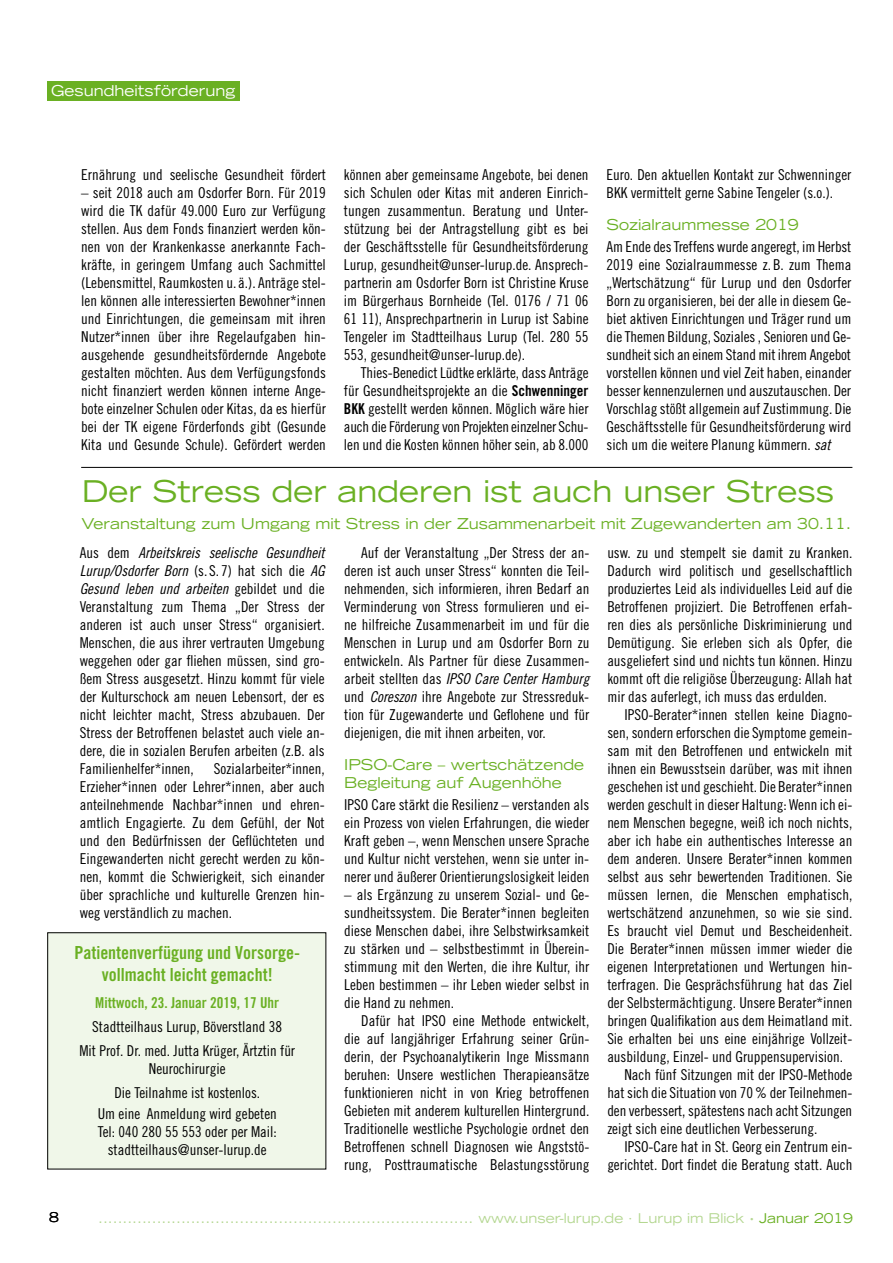
<style>
.page{position:relative;width:893px;height:1263px;background:#fff}
.page>*{position:absolute;margin:0;border:0;box-sizing:border-box;transform-origin:0 0}
.t1{font:expanded 30px "Trade Gothic LH";color:#6ab023}
.t2{font:18px/21.6px "Trade Gothic Bold Cond Twenty";color:#6ab023;text-align:center}
.t3{font:15px/18px "Trade Gothic Cond Eighteen";color:#000;text-align:justify}
.t4{font:15px/18px "Trade Gothic Cond Eighteen Obl";color:#000;text-align:justify}
.t5{font:expanded 15px/18px "Trade Gothic LH";color:#6ab023}
.t6{font:15px "Trade Gothic Bold Cond Twenty";color:#6ab023}
.t7{font:expanded 15px "Trade Gothic LH";color:#fff}
.t8{font:expanded 13.5px "Trade Gothic LH";color:#b4d791}
.t9{font:expanded 13.5px "Trade Gothic LH";color:#000}
.s1{font-family:"Trade Gothic Bold Cond Twenty"}
.s2{font-family:"Trade Gothic Cond Eighteen Obl"}
.s3{font-family:"Trade Gothic Cond Eighteen"}
.s4{font-weight:700}
.s5{color:#6ab023}
</style>
<div class="page">
<div style="left:47px;top:81px;width:193px;height:19px;background:#6ab023"></div>
<hr style="left:81px;top:467px;width:771px;height:1px;background:#000">
<div style="left:48px;top:933px;width:278px;height:236px;background:#f0f7e9"></div>
<div style="left:47px;top:932px;width:279px;height:237px;border:1px solid #000"></div>
<p class="t7" style="left:51px;top:81px;width:186px">Gesundheitsförderung</p>
<p class="t3" style="left:81px;top:165px;width:246px">Ernährung und seelische Gesundheit fördert</p>
<p class="t3" style="left:81px;top:183px;width:246px">– seit 2018 auch am Osdorfer Born. Für 2019 wird die TK dafür 49.000 Euro zur Verfügung stellen. Aus dem Fonds finanziert werden kön&shy;nen von der Krankenkasse anerkannte Fach&shy;kräfte, in geringem Umfang auch Sachmittel (Lebensmittel, Raumkosten u. ä.). Anträge stel&shy;len können alle interessierten Bewohner*innen und Einrichtungen, die gemeinsam mit ihren Nutzer*innen über ihre Regelaufgaben hin&shy;ausgehende gesundheitsfördernde Angebote gestalten möchten. Aus dem Verfügungsfonds nicht finanziert werden können interne Ange&shy;bote einzelner Schulen oder Kitas, da es hierfür bei der TK eigene Förderfonds gibt (Gesunde Kita und Gesunde Schule). Gefördert werden</p>
<p class="t3" style="left:344px;top:165px;width:246px">können aber gemeinsame Angebote, bei denen sich Schulen oder Kitas mit anderen Einrich&shy;tungen zusammentun. Beratung und Unter&shy;stützung bei der Antragstellung gibt es bei der Geschäftsstelle für Gesundheitsförderung Lurup, gesundheit@unser-lurup.de. Ansprech&shy;partnerin am Osdorfer Born ist Christine Kruse im Bürgerhaus Bornheide (Tel. 0176 / 71 06<br>61 11), Ansprechpartnerin in Lurup ist Sabine Tengeler im Stadtteilhaus Lurup (Tel. 280 55<br>553, gesundheit@unser-lurup.de).</p>
<p class="t3" style="left:344px;top:363px;width:246px;text-indent:17px">Thies-Benedict Lüdtke erklärte, dass Anträge für Gesundheitsprojekte an die <span class="s1">Schwenninger BKK</span> gestellt werden können. Möglich wäre hier auch die Förderung von Projekten einzelner Schu&shy;len und die Kosten können höher sein, ab 8.000</p>
<p class="t3" style="left:607px;top:165px;width:246px">Euro. Den aktuellen Kontakt zur Schwenninger<br>BKK vermittelt gerne Sabine Tengeler (s.o.).</p>
<p class="t5" style="left:607px;top:215px;width:194px">Sozialraummesse 2019</p>
<p class="t3" style="left:607px;top:237px;width:246px">Am Ende des Treffens wurde angeregt, im Herbst 2019 eine Sozialraummesse z.B. zum Thema „Wertschätzung“ für Lurup und den Osdorfer Born zu organisieren, bei der alle in diesem Ge&shy;biet aktiven Einrichtungen und Träger rund um die Themen Bildung, Soziales , Senioren und Ge&shy;sundheit sich an einem Stand mit ihrem Angebot vorstellen können und viel Zeit haben, einander besser kennenzulernen und auszutauschen. Der Vorschlag stößt allgemein auf Zustimmung. Die Geschäftsstelle für Gesundheitsförderung wird sich um die weitere Planung kümmern. <span class="s2">sat</span></p>
<h1 class="t1" style="left:82px;top:471px;width:754px">Der Stress der anderen ist auch unser Stress</h1>
<p class="t5" style="left:82px;top:514px;width:767px">Veranstaltung zum Umgang mit Stress in der Zusammenarbeit mit Zugewanderten am 30. 11.</p>
<p class="t4" style="left:80px;top:543px;width:247px"><span class="s3">Aus dem</span> Arbeitskreis seelische Gesundheit Lurup/Osdorfer Born <span class="s3">(s. S. 7) hat sich die</span> AG Gesund leben und arbeiten <span class="s3">gebildet und die</span></p>
<p class="t3" style="left:80px;top:597px;width:247px">Veranstaltung zum Thema „Der Stress der anderen ist auch unser Stress“ organisiert.<br>Menschen, die aus ihrer vertrauten Umgebung weggehen oder gar fliehen müssen, sind gro&shy;ßem Stress ausgesetzt. Hinzu kommt für viele der Kulturschock am neuen Lebensort, der es nicht leichter macht, Stress abzubauen. Der Stress der Betroffenen belastet auch viele an&shy;dere, die in sozialen Berufen arbeiten (z.B. als Familienhelfer*innen,</p>
<p class="t3" style="left:80px;top:759px;width:247px;text-indent:134px">Sozialarbeiter*innen, Erzieher*innen oder Lehrer*innen, aber auch anteilnehmende Nachbar*innen und ehren&shy;amtlich Engagierte. Zu dem Gefühl, der Not und den Bedürfnissen der Geflüchteten und Eingewanderten nicht gerecht werden zu kön&shy;nen, kommt die Schwierigkeit, sich einander über sprachliche und kulturelle Grenzen hin&shy;weg verständlich zu machen.</p>
<p class="t2" style="left:74px;top:942px;width:227px">Patientenverfügung und Vorsorge&shy;vollmacht leicht gemacht!</p>
<p class="t6" style="left:95px;top:993px;width:186px">Mittwoch, 23. Januar 2019, 17 Uhr</p>
<p class="t3" style="left:79px;top:1014px;width:217px;line-height:24px;text-align:center">Stadtteilhaus Lurup, Böverstland 38<br>Mit Prof. Dr. med. Jutta Krüger, Ärtztin für</p>
<p class="t3" style="left:114px;top:1056px;width:147px;line-height:24px;text-align:center">Neurochirurgie<br>Die Teilnahme ist kostenlos.</p>
<p class="t3" style="left:98px;top:1104px;width:181px;text-align:center">Um eine Anmeldung wird gebeten<br>Tel: 040 280 55 553 oder per Mail: stadtteilhaus@unser-lurup.de</p>
<p class="t3" style="left:344px;top:543px;width:247px;text-indent:17px">Auf der Veranstaltung „Der Stress der an&shy;deren ist auch unser Stress“ konnten die Teil&shy;nehmenden, sich informieren, ihren Bedarf an Verminderung von Stress formulieren und ei&shy;ne hilfreiche Zusammenarbeit im und für die Menschen in Lurup und am Osdorfer Born zu entwickeln. Als Partner für diese Zusammen-</p>
<p class="t4" style="left:344px;top:669px;width:247px"><span class="s3">arbeit stellten das</span> IPSO Care Center Hamburg</p>
<p class="t3" style="left:344px;top:687px;width:247px">und <span class="s2">Coreszon</span> ihre Angebote zur Stressreduk&shy;tion für Zugewanderte und Geflohene und für diejenigen, die mit ihnen arbeiten, vor.</p>
<p class="t5" style="left:344px;top:755px;width:241px">IPSO-Care – wertschätzende<br>Begleitung auf Augenhöhe</p>
<p class="t3" style="left:344px;top:795px;width:247px">IPSO Care stärkt die Resilienz – verstanden als ein Prozess von vielen Erfahrungen, die wieder Kraft geben –, wenn Menschen unsere Sprache und Kultur nicht verstehen, wenn sie unter in&shy;nerer und äußerer Orientierungslosigkeit leiden</p>
<p class="t3" style="left:344px;top:885px;width:247px">– als Ergänzung zu unserem Sozial- und Ge&shy;sundheitssystem. Die Berater*innen begleiten diese Menschen dabei, ihre Selbstwirksamkeit zu stärken und – selbstbestimmt in Überein&shy;stimmung mit den Werten, die ihre Kultur, ihr Leben bestimmen – ihr Leben wieder selbst in die Hand zu nehmen.</p>
<p class="t3" style="left:344px;top:1011px;width:247px;text-indent:17px">Dafür hat IPSO eine Methode entwickelt, die auf langjähriger Erfahrung seiner Grün&shy;derin, der Psychoanalytikerin Inge Missmann beruhen: Unsere westlichen Therapieansätze funktionieren nicht in von Krieg betroffenen Gebieten mit anderem kulturellen Hintergrund.<br>Traditionelle westliche Psychologie ordnet den Betroffenen schnell Diagnosen wie Angststö&shy;rung, Posttraumatische Belastungsstörung</p>
<p class="t3" style="left:607px;top:543px;width:247px">usw. zu und stempelt sie damit zu Kranken.<br>Dadurch wird politisch und gesellschaftlich produziertes Leid als individuelles Leid auf die Betroffenen projiziert. Die Betroffenen erfah&shy;ren dies als persönliche Diskriminierung und Demütigung. Sie erleben sich als Opfer, die ausgeliefert sind und nichts tun können. Hinzu kommt oft die religiöse Überzeugung: Allah hat mir das auferlegt, ich muss das erdulden.</p>
<p class="t3" style="left:624px;top:705px;width:230px">IPSO-Berater*innen stellen keine Diagno-</p>
<p class="t3" style="left:607px;top:723px;width:247px">sen, sondern erforschen die Symptome gemein-</p>
<p class="t3" style="left:607px;top:741px;width:247px">sam mit den Betroffenen und entwickeln mit</p>
<p class="t3" style="left:607px;top:759px;width:247px">ihnen ein Bewusstsein darüber, was mit ihnen</p>
<p class="t3" style="left:607px;top:777px;width:247px">geschehen ist und geschieht. Die Berater*innen</p>
<p class="t3" style="left:607px;top:795px;width:247px">werden geschult in dieser Haltung: Wenn ich ei-</p>
<p class="t3" style="left:607px;top:813px;width:247px">nem Menschen begegne, weiß ich noch nichts,</p>
<p class="t3" style="left:607px;top:831px;width:247px">aber ich habe ein authentisches Interesse an</p>
<p class="t3" style="left:607px;top:849px;width:247px">dem anderen. Unsere Berater*innen kommen</p>
<p class="t3" style="left:607px;top:867px;width:247px">selbst aus sehr bewertenden Traditionen. Sie</p>
<p class="t3" style="left:607px;top:885px;width:247px">müssen lernen, die Menschen emphatisch,</p>
<p class="t3" style="left:607px;top:903px;width:247px">wertschätzend anzunehmen, so wie sie sind.</p>
<p class="t3" style="left:607px;top:921px;width:247px">Es braucht viel Demut und Bescheidenheit.</p>
<p class="t3" style="left:607px;top:939px;width:247px">Die Berater*innen müssen immer wieder die</p>
<p class="t3" style="left:607px;top:957px;width:247px">eigenen Interpretationen und Wertungen hin-</p>
<p class="t3" style="left:607px;top:975px;width:247px">terfragen. Die Gesprächsführung hat das Ziel</p>
<p class="t3" style="left:607px;top:993px;width:247px">der Selbstermächtigung. Unsere Berater*innen</p>
<p class="t3" style="left:607px;top:1011px;width:247px">bringen Qualifikation aus dem Heimatland mit.</p>
<p class="t3" style="left:607px;top:1029px;width:247px">Sie erhalten bei uns eine einjährige Vollzeit-</p>
<p class="t3" style="left:607px;top:1047px;width:237px">ausbildung, Einzel- und Gruppensupervision.</p>
<p class="t3" style="left:624px;top:1065px;width:230px">Nach fünf Sitzungen mit der IPSO-Methode</p>
<p class="t3" style="left:607px;top:1083px;width:247px">hat sich die Situation von 70 % der Teilnehmen-</p>
<p class="t3" style="left:607px;top:1101px;width:246px">den verbessert, spätestens nach acht Sitzungen</p>
<p class="t3" style="left:607px;top:1119px;width:212px">zeigt sich eine deutlichen Verbesserung.</p>
<p class="t3" style="left:624px;top:1137px;width:230px">IPSO-Care hat in St. Georg ein Zentrum ein-</p>
<p class="t3" style="left:607px;top:1155px;width:247px">gerichtet. Dort findet die Beratung statt. Auch</p>
<p class="t9" style="left:49px;top:1209px;width:11px">8</p>
<p class="t8" style="left:98px;top:1209px;width:6px">.............................................................................</p>
<p class="t8" style="left:478px;top:1209px;width:376px">www. unser-lurup. de · Lurup im Blick <span class="s4">·</span> <span class="s5">Januar 2019</span></p>
</div>
